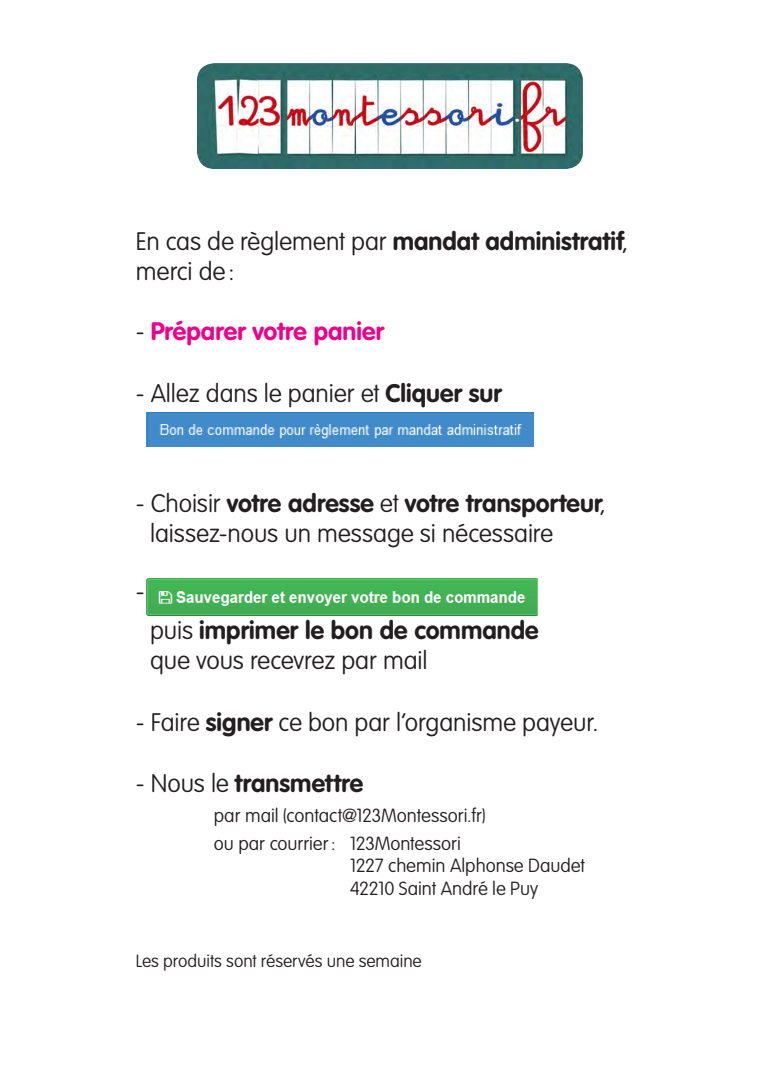
<style>
.page{position:relative;width:780px;height:1088px;background:#fff}
.page>*{position:absolute;margin:0;border:0;box-sizing:border-box;transform-origin:0 0}
.t1{font:100 25px/30px "VAG Rounded";letter-spacing:-.005em;color:#231f20}
.t2{font:700 25px "VAG Rounded";color:#ed028c}
.t3{font:700 25px "VAG Rounded";letter-spacing:.005em;color:#231f20}
.t4{font:100 18.75px/27.5px "VAG Rounded";letter-spacing:-.005em;color:#231f20}
.t5{font:100 17.5px "VAG Rounded";color:#231f20}
.s1{font-weight:700}
.s2{font-weight:100;color:#231f20}
.s3{font-weight:100}
</style>
<div class="page">
<img style="left:198px;top:63px;width:384px;height:105px">
<img style="left:146px;top:578px;width:391px;height:37px">
<img style="left:146px;top:413px;width:387px;height:33px">
<p class="t1" style="left:136px;top:226px;width:494px">En cas de règlement par <span class="s1">mandat administratif</span>, merci de:</p>
<p class="t2" style="left:136px;top:316px;width:250px"><span class="s2">-</span> Préparer votre panier</p>
<p class="t1" style="left:136px;top:378px;width:367px">- Allez dans le panier et <span class="s1">Cliquer sur</span></p>
<p class="t1" style="left:150px;top:488px;width:457px;text-indent:-14px">- Choisir <span class="s1">votre adresse</span> et <span class="s1">votre transporteur</span>, laissez-nous un message si nécessaire</p>
<p class="t1" style="left:136px;top:576px;width:10px">-</p>
<p class="t1" style="left:150px;top:615px;width:390px">puis <span class="s1">imprimer le bon de commande </span>que vous recevrez par mail</p>
<p class="t1" style="left:136px;top:707px;width:464px">- Faire <span class="s1">signer</span> ce bon par l’organisme payeur.</p>
<p class="t3" style="left:136px;top:769px;width:229px"><span class="s3">- Nous le</span> transmettre</p>
<p class="t4" style="left:214px;top:802px;width:273px">par mail (contact@123Montessori.fr) ou par courrier: 123Montessori</p>
<p class="t4" style="left:350px;top:854px;width:237px;line-height:22.5px">1227 chemin Alphonse Daudet<br>42210 Saint André le Puy</p>
<p class="t5" style="left:136px;top:950px;width:287px">Les produits sont réservés une semaine</p>
</div>
